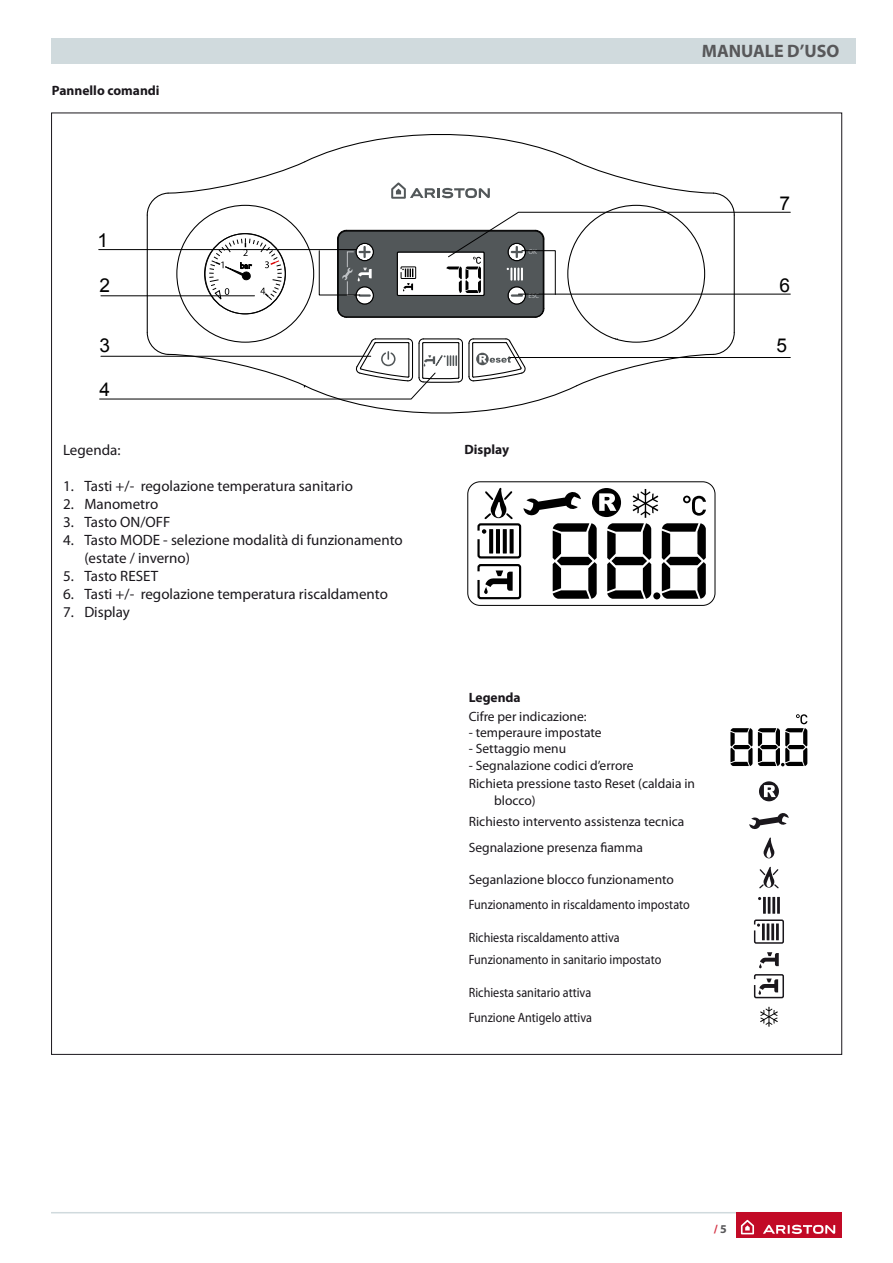
<style>
.page{position:relative;width:893px;height:1263px;background:#fff}
.page>*{position:absolute;margin:0;border:0;box-sizing:border-box;transform-origin:0 0}
.t1{font:19.05px "Arial";color:#000}
.t2{font:700 18px "Myriad Pro";color:#58585a}
.Pa1{font:15px "Myriad Pro";color:#1a171c}
.Default{font:15px "Myriad Pro";color:#1a171c}
.Default-2{font:13.5px/16.2px "Myriad Pro";color:#1a171c}
.Default-3{font:13.5px "Myriad Pro";color:#1a171c;scale:.9 1}
.Default-4{font:700 13.5px "Myriad Pro";color:#1a171c}
.t3{font:700 12px "Myriad Pro";color:#d43345}
.t4{font:6.9px "Myriad Pro";color:#bec1c4}
.s1{color:#58585a}
</style>
<div class="page">
<hr style="left:51px;top:1212px;width:791px;height:1px;background:#d0dadd">
<div style="left:736px;top:1212px;width:106px;height:26px;background:#c20a26"></div>
<svg style="left:741px;top:1220px;width:13px;height:14px"></svg>
<svg style="left:763px;top:1225px;width:72px;height:9px"></svg>
<div style="left:51px;top:38px;width:804px;height:26px;background:#d0dadd"></div>
<hr style="left:734px;top:215px;width:1px;height:117px;background:#000">
<hr style="left:147px;top:215px;width:1px;height:117px;background:#000">
<hr style="left:101px;top:296px;width:153px;height:1px;background:#000">
<svg style="left:99px;top:331px;width:636px;height:83px"></svg>
<hr style="left:99px;top:249px;width:257px;height:1px;background:#000">
<hr style="left:510px;top:357px;width:280px;height:1px;background:#000">
<svg style="left:146px;top:134px;width:645px;height:184px"></svg>
<div style="left:467px;top:481px;width:248px;height:125px;border:1px solid #000;border-radius:12px"></div>
<svg style="left:484px;top:570px;width:29px;height:24px"></svg>
<div style="left:477px;top:564px;width:44px;height:35px;border:2px solid #000;border-radius:2px"></div>
<svg style="left:482px;top:529px;width:4px;height:5px"></svg>
<svg style="left:489px;top:529px;width:4px;height:24px"></svg>
<hr style="left:496px;top:529px;width:4px;height:24px;background:#000">
<svg style="left:503px;top:529px;width:4px;height:24px"></svg>
<svg style="left:510px;top:529px;width:4px;height:24px"></svg>
<div style="left:477px;top:523px;width:44px;height:35px;border:2px solid #000;border-radius:2px"></div>
<svg style="left:523px;top:488px;width:183px;height:111px"></svg>
<svg style="left:484px;top:487px;width:29px;height:33px"></svg>
<svg style="left:730px;top:714px;width:77px;height:52px"></svg>
<svg style="left:759px;top:781px;width:20px;height:20px"></svg>
<svg style="left:749px;top:813px;width:40px;height:16px"></svg>
<svg style="left:764px;top:837px;width:10px;height:21px"></svg>
<svg style="left:759px;top:866px;width:20px;height:23px"></svg>
<hr style="left:763px;top:897px;width:3px;height:17px;background:#1a171c">
<svg style="left:768px;top:897px;width:2px;height:17px"></svg>
<hr style="left:772px;top:897px;width:3px;height:17px;background:#1a171c">
<hr style="left:777px;top:897px;width:3px;height:17px;background:#1a171c">
<svg style="left:757px;top:923px;width:3px;height:4px"></svg>
<hr style="left:762px;top:923px;width:3px;height:17px;background:#1a171c">
<svg style="left:767px;top:923px;width:2px;height:17px"></svg>
<hr style="left:771px;top:923px;width:3px;height:17px;background:#1a171c">
<hr style="left:776px;top:923px;width:3px;height:17px;background:#1a171c">
<div style="left:754px;top:919px;width:30px;height:25px;border:2px solid #1a171c;border-radius:2px"></div>
<svg style="left:759px;top:952px;width:20px;height:16px"></svg>
<svg style="left:758px;top:978px;width:20px;height:16px"></svg>
<div style="left:754px;top:974px;width:30px;height:24px;border:2px solid #1a171c;border-radius:2px"></div>
<svg style="left:760px;top:1007px;width:18px;height:20px"></svg>
<p class="Default-4" style="left:52px;top:83px;width:109px">Pannello comandi</p>
<p class="t1" style="left:97px;top:227px;width:12px">1</p>
<p class="t1" style="left:100px;top:273px;width:12px">2</p>
<p class="t1" style="left:100px;top:333px;width:12px">3</p>
<p class="t1" style="left:100px;top:377px;width:12px">4</p>
<p class="Pa1" style="left:63px;top:442px;width:59px">Legenda:</p>
<p class="Pa1" style="left:63px;top:478px;width:291px">1. Tasti +/- regolazione temperatura sanitario</p>
<p class="Pa1" style="left:63px;top:496px;width:97px">2. Manometro</p>
<p class="Pa1" style="left:63px;top:514px;width:109px">3. Tasto ON/OFF</p>
<p class="Pa1" style="left:63px;top:532px;width:341px">4. Tasto MODE - selezione modalità di funzionamento</p>
<p class="Default" style="left:84px;top:550px;width:107px">(estate / inverno)</p>
<p class="Pa1" style="left:63px;top:568px;width:97px">5. Tasto RESET</p>
<p class="Pa1" style="left:63px;top:586px;width:326px">6. Tasti +/- regolazione temperatura riscaldamento</p>
<p class="Pa1" style="left:63px;top:604px;width:68px">7. Display</p>
<p class="t4" style="left:528px;top:247px;width:10px">OK</p>
<p class="t4" style="left:528px;top:291px;width:12px">ESC</p>
<p class="Default-4" style="left:464px;top:442px;width:46px">Display</p>
<h2 class="t2" style="left:702px;top:41px;width:139px">MANUALE D’USO</h2>
<p class="t1" style="left:779px;top:191px;width:12px">7</p>
<p class="t1" style="left:779px;top:273px;width:12px">6</p>
<p class="t1" style="left:776px;top:333px;width:12px">5</p>
<p class="Default-4" style="left:469px;top:690px;width:54px">Legenda</p>
<p class="Default-2" style="left:469px;top:709px;width:119px">Cifre per indicazione:</p>
<p class="Default-2" style="left:469px;top:725px;width:134px">- temperaure impostate</p>
<p class="Default-2" style="left:469px;top:741px;width:99px">- Settaggio menu</p>
<p class="Default-2" style="left:469px;top:757px;width:166px">- Segnalazione codici d’errore</p>
<p class="Default-2" style="left:494px;top:776px;width:202px;text-indent:-26px">Richieta pressione tasto Reset (caldaia in blocco)</p>
<p class="Default-2" style="left:469px;top:814px;width:217px">Richiesto intervento assistenza tecnica</p>
<p class="Default-2" style="left:469px;top:839px;width:176px">Segnalazione presenza fiamma</p>
<p class="Default-2" style="left:469px;top:872px;width:207px">Seganlazione blocco funzionamento</p>
<p class="Default-3" style="left:469px;top:897px;width:247px">Funzionamento in riscaldamento impostato</p>
<p class="Default-3" style="left:469px;top:930px;width:169px">Richiesta riscaldamento attiva</p>
<p class="Default-3" style="left:469px;top:952px;width:215px">Funzionamento in sanitario impostato</p>
<p class="Default-3" style="left:469px;top:985px;width:138px">Richiesta sanitario attiva</p>
<p class="Default-3" style="left:469px;top:1010px;width:139px">Funzione Antigelo attiva</p>
<p class="t3" style="left:714px;top:1222px;width:15px">/ <span class="s1">5</span></p>
</div>
